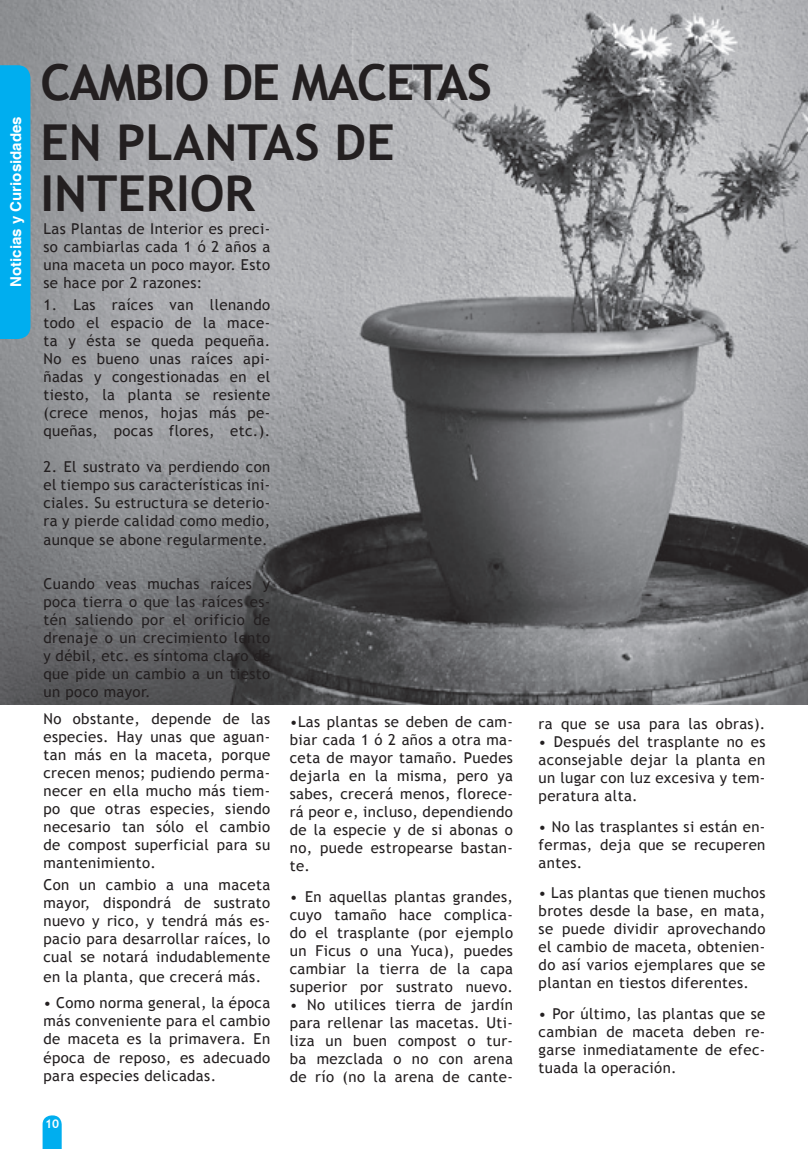
<style>
.page{position:relative;width:808px;height:1149px;background:#fff}
.page>*{position:absolute;margin:0;border:0;box-sizing:border-box;transform-origin:0 0}
.t1{font:700 49.5px/59.6px "Trebuchet MS";letter-spacing:-.03em;color:#231f20}
.t2{font:700 49.5px "Trebuchet MS";color:#231f20}
.t3{font:15px/18px "Trebuchet MS";letter-spacing:.025em;color:#231f20;text-align:justify}
.t4{font:700 15px "Helvetica";color:#fff}
.t5{font:700 12px "Trebuchet MS";color:#fff}
</style>
<div class="page">
<svg style="left:43px;top:1115px;width:19px;height:33px"></svg>
<img style="left:0;top:0;width:808px;height:704px">
<div style="left:0;top:65px;width:31px;height:274px;background:#00aeef"></div>
<p class="t4" style="left:7px;top:286px;width:172px;rotate:-90deg">Noticias y Curiosidades</p>
<h1 class="t1" style="left:40px;top:53px;width:453px">CAMBIO DE MACETAS<br>EN PLANTAS DE</h1>
<h1 class="t2" style="left:40px;top:162px;width:216px">INTERIOR</h1>
<p class="t3" style="left:43px;top:220px;width:228px">Las Plantas de Interior es preci&shy;so cambiarlas cada 1 ó 2 años a una maceta un poco mayor. Esto se hace por 2 razones:</p>
<p class="t3" style="left:43px;top:296px;width:228px">1. Las raíces van llenando todo el espacio de la mace&shy;ta y ésta se queda pequeña.<br>No es bueno unas raíces api&shy;ñadas y congestionadas en el tiesto, la planta se resiente (crece menos, hojas más pe&shy;queñas, pocas flores, etc.).</p>
<p class="t3" style="left:43px;top:458px;width:228px">2. El sustrato va perdiendo con el tiempo sus características ini&shy;ciales. Su estructura se deterio&shy;ra y pierde calidad como medio, aunque se abone regularmente.</p>
<p class="t3" style="left:43px;top:574px;width:228px">Cuando veas muchas raíces y poca tierra o que las raíces es&shy;tén saliendo por el orificio de drenaje o un crecimiento lento y débil, etc. es síntoma claro de que pide un cambio a un tiesto un poco mayor.</p>
<p class="t3" style="left:43px;top:709px;width:228px">No obstante, depende de las especies. Hay unas que aguan&shy;tan más en la maceta, porque crecen menos; pudiendo perma&shy;necer en ella mucho más tiem&shy;po que otras especies, siendo necesario tan sólo el cambio de compost superficial para su mantenimiento.</p>
<p class="t3" style="left:43px;top:875px;width:228px">Con un cambio a una maceta mayor, dispondrá de sustrato nuevo y rico, y tendrá más es&shy;pacio para desarrollar raíces, lo cual se notará indudablemente</p>
<p class="t3" style="left:43px;top:967px;width:219px">en la planta, que crecerá más.</p>
<p class="t3" style="left:43px;top:994px;width:228px">• Como norma general, la época más conveniente para el cambio de maceta es la primavera. En época de reposo, es adecuado para especies delicadas.</p>
<p class="t5" style="left:45px;top:1115px;width:16px">10</p>
<p class="t3" style="left:290px;top:712px;width:225px">•Las plantas se deben de cam&shy;biar cada 1 ó 2 años a otra ma&shy;ceta de mayor tamaño. Puedes dejarla en la misma, pero ya sabes, crecerá menos, florece&shy;rá peor e, incluso, dependiendo de la especie y de si abonas o no, puede estropearse bastan&shy;te.</p>
<p class="t3" style="left:290px;top:887px;width:225px">• En aquellas plantas grandes, cuyo tamaño hace complica&shy;do el trasplante (por ejemplo un Ficus o una Yuca), puedes cambiar la tierra de la capa superior por sustrato nuevo.</p>
<p class="t3" style="left:290px;top:995px;width:225px">• No utilices tierra de jardín para rellenar las macetas. Uti&shy;liza un buen compost o tur&shy;ba mezclada o no con arena de río (no la arena de cante-</p>
<p class="t3" style="left:539px;top:714px;width:228px">ra que se usa para las obras).</p>
<p class="t3" style="left:539px;top:732px;width:228px">• Después del trasplante no es aconsejable dejar la planta en un lugar con luz excesiva y tem&shy;peratura alta.</p>
<p class="t3" style="left:539px;top:817px;width:228px">• No las trasplantes si están en&shy;fermas, deja que se recuperen antes.</p>
<p class="t3" style="left:539px;top:883px;width:228px">• Las plantas que tienen muchos brotes desde la base, en mata, se puede dividir aprovechando el cambio de maceta, obtenien&shy;do así varios ejemplares que se plantan en tiestos diferentes.</p>
<p class="t3" style="left:539px;top:1004px;width:228px">• Por último, las plantas que se cambian de maceta deben re&shy;garse inmediatamente de efec&shy;tuada la operación.</p>
</div>
